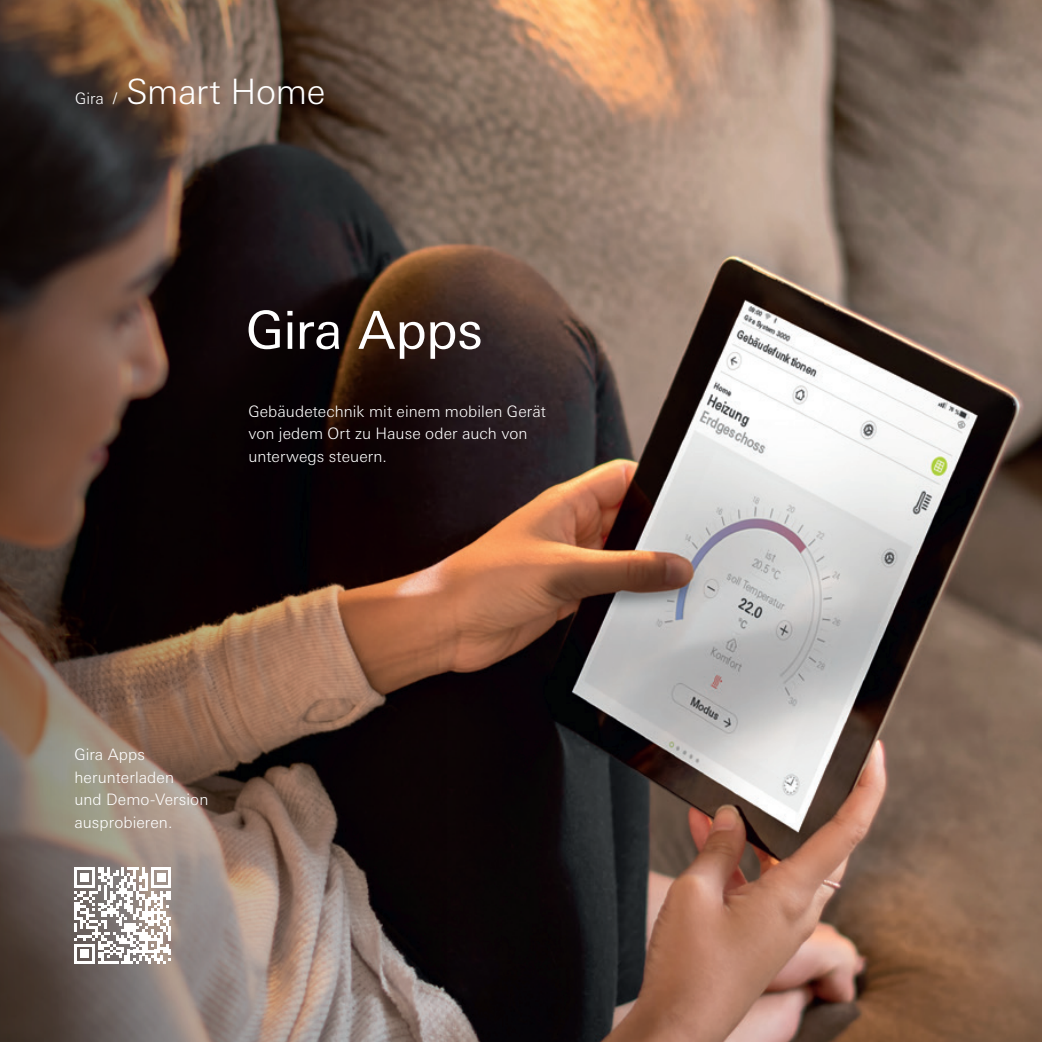
<style>
.page{position:relative;width:1042px;height:1042px;background:#fff}
.page>*{position:absolute;margin:0;border:0;box-sizing:border-box;transform-origin:0 0}
.t1{font:52.5px "Univers Next W1 G";letter-spacing:-.015em;color:#fff}
.t2{font:300 35px "Univers Next W1 G";letter-spacing:-.01em;color:#fff}
.t3{font:300 15.75px/22.8px "Univers Next W1 G";letter-spacing:.005em;color:#fff}
</style>
<div class="page">
<img style="left:449px;top:0;width:593px;height:1042px">
<img style="left:0;top:0;width:449px;height:1042px">
<svg style="left:74px;top:867px;width:97px;height:97px"></svg>
<p class="t3" style="left:75px;top:87px;width:44px">Gira /</p>
<h2 class="t2" style="left:126px;top:71px;width:201px">Smart Home</h2>
<h1 class="t1" style="left:246px;top:300px;width:239px">Gira Apps</h1>
<p class="t3" style="left:248px;top:399px;width:299px">Gebäudetechnik mit einem mobilen Gerät von jedem Ort zu Hause oder auch von unterwegs steuern.</p>
<p class="t3" style="left:74px;top:743px;width:135px">Gira Apps herunterladen<br>und Demo-Version ausprobieren.</p>
</div>
